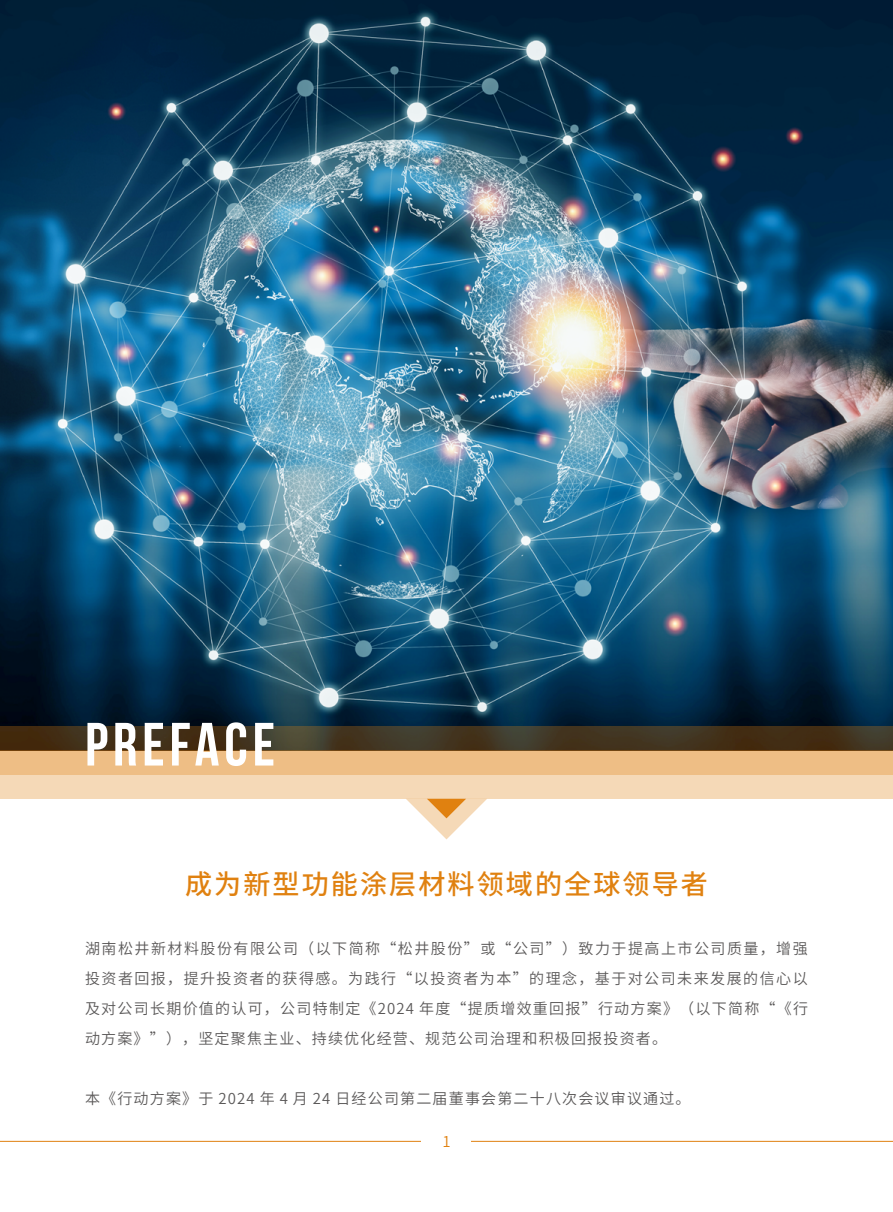
<style>
.page{position:relative;width:893px;height:1212px;background:#fff}
.page>*{position:absolute;margin:0;border:0;box-sizing:border-box;transform-origin:0 0}
.t1{font:60.9px "Bebas Neue";letter-spacing:.08em;color:#fff}
.t2{font:27px "Dream Han Sans CN W16";letter-spacing:.08em;color:#e08110}
.t3{font:15px/30px "Dream Han Sans CN W10";letter-spacing:.08em;color:#595757;text-align:justify}
.t4{font:15px "Dream Han Sans CN W10";color:#e08110}
</style>
<div class="page">
<hr style="left:0;top:1141px;width:893px;height:1px;background:#e08110">
<div style="left:422px;top:1134px;width:49px;height:15px;background:#fff"></div>
<img style="left:0;top:0;width:893px;height:726px">
<svg style="left:0;top:726px;width:893px;height:24px;background:#42341e"></svg>
<svg style="left:0;top:750px;width:893px;height:49px;background:#eec89b"></svg>
<svg style="left:406px;top:799px;width:81px;height:40px"></svg>
<h1 class="t1" style="left:85px;top:711px;width:192px">PREFACE</h1>
<h2 class="t2" style="left:185px;top:867px;width:524px">成为新型功能涂层材料领域的全球领导者</h2>
<p class="t3" style="left:85px;top:933px;width:724px">湖南松井新材料股份有限公司（以下简称“松井股份”或“公司”）致力于提高上市公司质量，增强投资者回报，提升投资者的获得感。为践行“以投资者为本”的理念，基于对公司未来发展的信心以及对公司长期价值的认可，公司特制定《2024 年度“提质增效重回报”行动方案》（以下简称“《行动方案》”），坚定聚焦主业、持续优化经营、规范公司治理和积极回报投资者。</p>
<p class="t3" style="left:85px;top:1083px;width:607px">本《行动方案》于 2024 年 4 月 24 日经公司第二届董事会第二十八次会议审议通过。</p>
<p class="t4" style="left:442px;top:1132px;width:10px">1</p>
</div>
